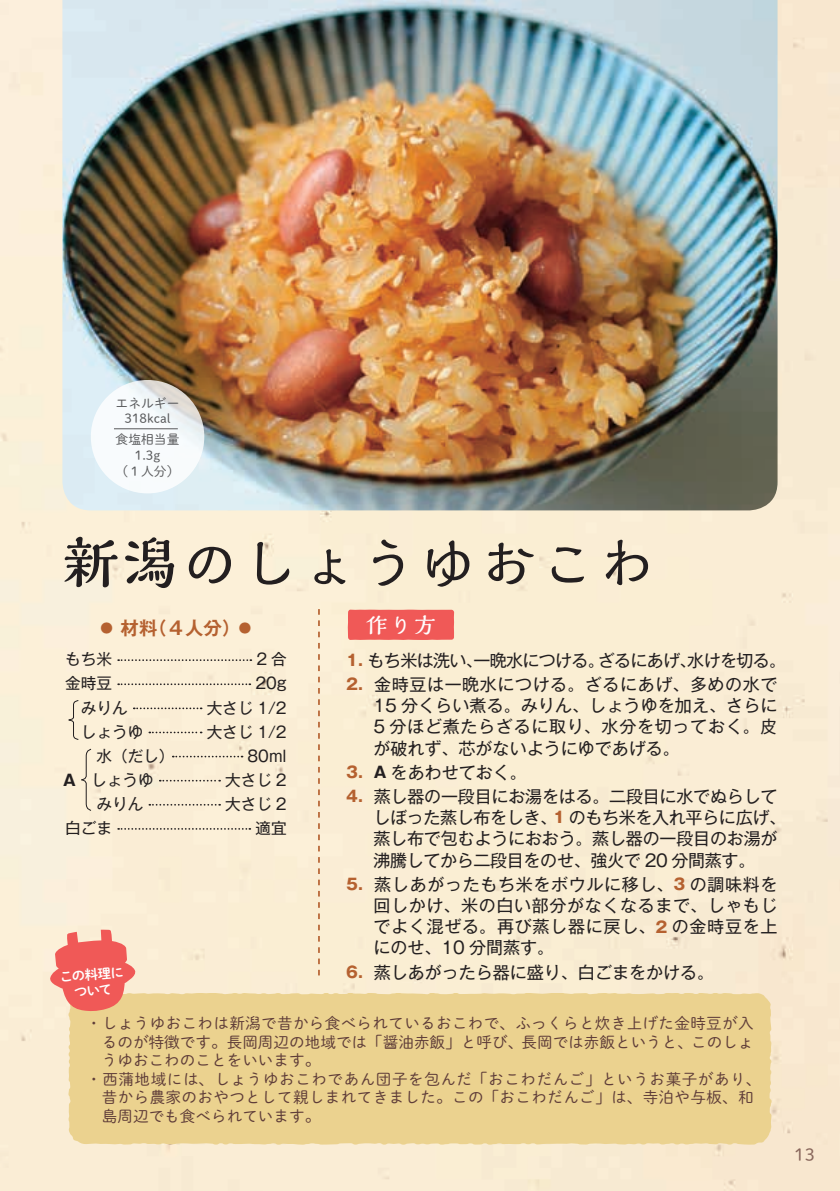
<style>
.page{position:relative;width:840px;height:1191px;background:#fff}
.page>*{position:absolute;margin:0;border:0;box-sizing:border-box;transform-origin:0 0}
.t1{font:700 56.6px "Kaimin Tu Std";letter-spacing:.05em;color:#231f20}
.t2{font:700 21.8px "Kaimin Tu Std";color:#fff}
.t3{font:700 18.4px "Gothic MB101 Pr 6 De";color:#b56130}
.t4{font:17px/21.2px "Gothic MB101 Pr 6";color:#231f20;text-align:justify}
.t5{font:17px/21.2px "Gothic MB101 Pr 6";letter-spacing:-.02em;color:#231f20}
.t6{font:17px/24px "Gothic MB101 Pr 6";letter-spacing:-.04em;color:#231f20}
.t7{font:17px "Shuei M Go Std L";color:#88665b}
.t8{font:15.6px "Shuei M Go Std L";letter-spacing:.02em;color:#5f3d39}
.t9{font:15.6px "Shuei M Go Std L";color:#5f3d39}
.t10{font:15.6px "Gothic MB101 Pr 6";color:#231f20}
.t11{font:700 15.6px "Gothic MB101 Pr 6";color:#231f20}
.t12{font:13.4px/15.6px "Shuei M Go Std B";color:#fff;text-align:center}
.t13{font:12.8px/15.6px "Shuei M Go Std L";color:#57585a;text-align:center}
.s1{font-weight:700;font-size:15.6px;color:#b56130}
.s2{font-weight:700;font-size:15.6px}
</style>
<div class="page">
<div style="left:0;top:0;width:839px;height:1191px;background:#faeed5"></div>
<svg style="left:318px;top:609px;width:1px;height:366px"></svg>
<svg style="left:347px;top:609px;width:107px;height:31px;background:#f05f5c"></svg>
<div style="left:68px;top:993px;width:703px;height:151px;background:#ebd28f"></div>
<svg style="left:48px;top:929px;width:90px;height:83px;background:#f28e81"></svg>
<svg style="left:118px;top:659px;width:133px;height:2px"></svg>
<svg style="left:118px;top:683px;width:132px;height:2px"></svg>
<svg style="left:134px;top:707px;width:67px;height:2px"></svg>
<svg style="left:149px;top:731px;width:52px;height:2px"></svg>
<svg style="left:173px;top:755px;width:69px;height:2px"></svg>
<svg style="left:160px;top:780px;width:60px;height:1px"></svg>
<svg style="left:149px;top:804px;width:71px;height:1px"></svg>
<svg style="left:118px;top:828px;width:132px;height:1px"></svg>
<img style="left:62px;top:0;width:715px;height:510px">
<svg style="left:68px;top:699px;width:11px;height:41px"></svg>
<svg style="left:80px;top:748px;width:12px;height:63px"></svg>
<svg style="left:91px;top:380px;width:113px;height:113px"></svg>
<hr style="left:114px;top:428px;width:64px;height:1px;background:#57585a">
<p class="t13" style="left:116px;top:394px;width:65px">エネルギー<br>318kcal</p>
<p class="t13" style="left:116px;top:431px;width:65px">食塩相当量<br>1.3g<br>（１人分）</p>
<h1 class="t1" style="left:62px;top:523px;width:594px">新潟のしょうゆおこわ</h1>
<p class="t2" style="left:366px;top:610px;width:71px">作り方</p>
<p class="t3" style="left:97px;top:613px;width:158px">◦ 材料（４人分）◦</p>
<p class="t10" style="left:65px;top:646px;width:48px">もち米</p>
<p class="t10" style="left:256px;top:646px;width:32px">2合</p>
<p class="t10" style="left:65px;top:670px;width:48px">金時豆</p>
<p class="t10" style="left:255px;top:670px;width:33px">20g</p>
<p class="t10" style="left:65px;top:694px;width:64px">　みりん</p>
<p class="t10" style="left:206px;top:694px;width:81px">大さじ 1/2</p>
<p class="t10" style="left:65px;top:719px;width:79px">　しょうゆ</p>
<p class="t10" style="left:206px;top:719px;width:81px">大さじ 1/2</p>
<p class="t10" style="left:65px;top:743px;width:111px">　　水（だし）</p>
<p class="t10" style="left:247px;top:743px;width:40px">80ml</p>
<p class="t10" style="left:70px;top:767px;width:85px">　 しょうゆ</p>
<p class="t10" style="left:225px;top:767px;width:63px">大さじ 2</p>
<p class="t10" style="left:65px;top:791px;width:79px">　　みりん</p>
<p class="t10" style="left:225px;top:791px;width:63px">大さじ 2</p>
<p class="t10" style="left:65px;top:815px;width:48px">白ごま</p>
<p class="t10" style="left:255px;top:815px;width:33px">適宜</p>
<p class="t6" style="left:346px;top:647px;width:441px"><span class="s1">1．</span>もち米は洗い、一晩水につける。ざるにあげ、水けを切る。<br><span class="s1">2．</span>金時豆は一晩水につける。ざるにあげ、多めの水で</p>
<p class="t4" style="left:373px;top:693px;width:405px">15 分くらい煮る。みりん、しょうゆを加え、さらに5 分ほど煮たらざるに取り、水分を切っておく。皮が破れず、芯がないようにゆであげる。</p>
<p class="t4" style="left:346px;top:759px;width:432px;line-height:24px"><span class="s1">3．</span><span class="s2">A</span> をあわせておく。<br><span class="s1">4．</span>蒸し器の一段目にお湯をはる。二段目に水でぬらして</p>
<p class="t5" style="left:373px;top:805px;width:414px">しぼった蒸し布をしき、<span class="s1">1</span> のもち米を入れ平らに広げ、蒸し布で包むようにおおう。蒸し器の一段目のお湯が沸騰してから二段目をのせ、強火で 20 分間蒸す。</p>
<p class="t4" style="left:373px;top:872px;width:405px;text-indent:-27px"><span class="s1">5．</span>蒸しあがったもち米をボウルに移し、<span class="s1">3</span> の調味料を回しかけ、米の白い部分がなくなるまで、しゃもじでよく混ぜる。再び蒸し器に戻し、<span class="s1">2</span> の金時豆を上にのせ、10 分間蒸す。</p>
<p class="t4" style="left:346px;top:960px;width:369px"><span class="s1">6．</span>蒸しあがったら器に盛り、白ごまをかける。</p>
<p class="t11" style="left:63px;top:767px;width:14px">A</p>
<p class="t12" style="left:59px;top:969px;width:66px;rotate:-5deg">この料理について</p>
<p class="t8" style="left:86px;top:1012px;width:668px">・しょうゆおこわは新潟で昔から食べられているおこわで、ふっくらと炊き上げた金時豆が入</p>
<p class="t9" style="left:102px;top:1030px;width:653px">るのが特徴です。長岡周辺の地域では「醤油赤飯」と呼び、長岡では赤飯というと、このしょ</p>
<p class="t9" style="left:102px;top:1049px;width:220px">うゆおこわのことをいいます。</p>
<p class="t8" style="left:86px;top:1067px;width:676px">・西蒲地域には、しょうゆおこわであん団子を包んだ「おこわだんご」というお菓子があり、</p>
<p class="t8" style="left:102px;top:1086px;width:653px">昔から農家のおやつとして親しまれてきました。この「おこわだんご」は、寺泊や与板、和</p>
<p class="t9" style="left:102px;top:1104px;width:220px">島周辺でも食べられています。</p>
<p class="t7" style="left:794px;top:1141px;width:22px">13</p>
</div>
